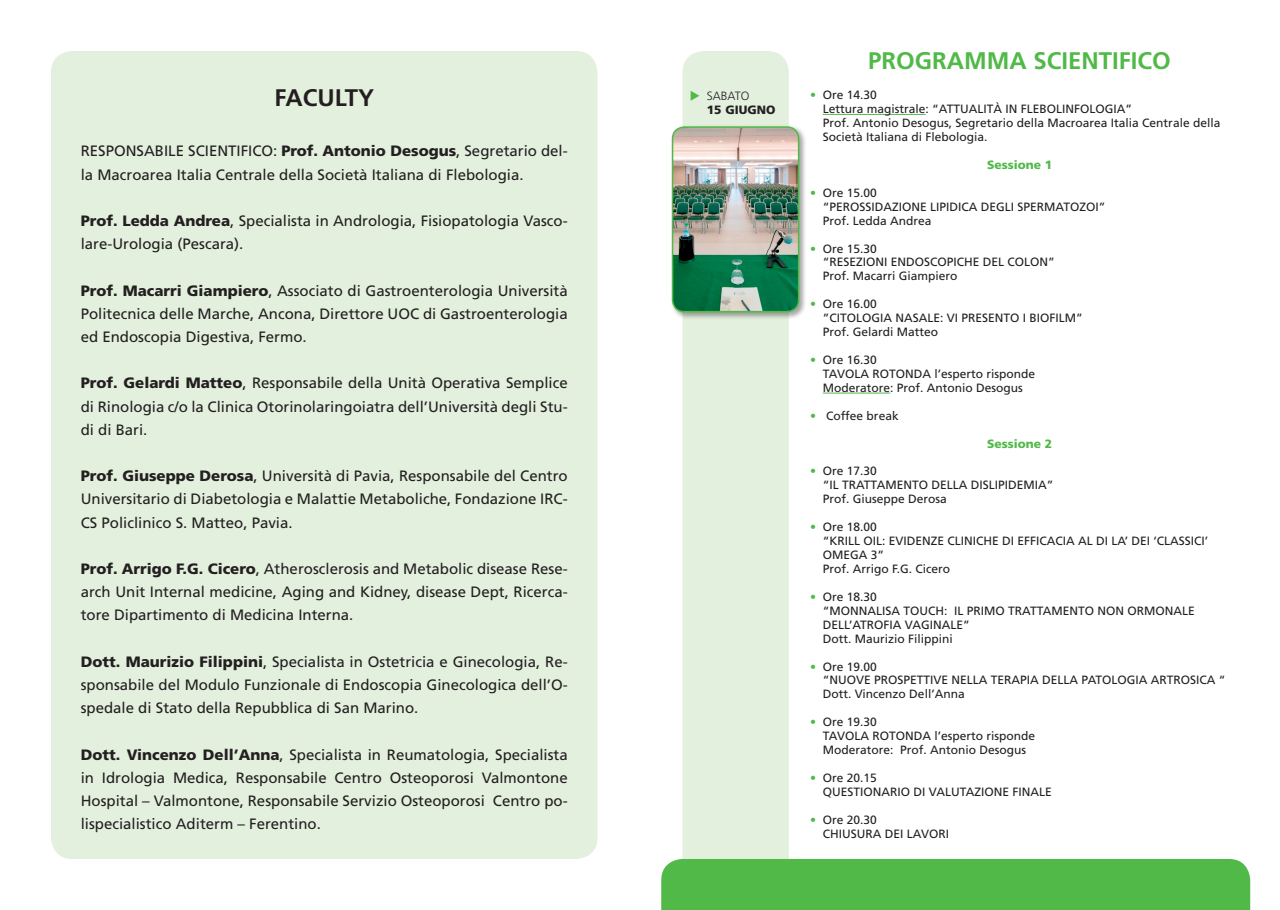
<style>
.page{position:relative;width:1280px;height:910px;background:#fff}
.page>*{position:absolute;margin:0;border:0;box-sizing:border-box;transform-origin:0 0}
.t1{font:700 24px "Frutiger";color:#51b948}
.t2{font:700 24px "Frutiger";color:#231f20}
.t3{font:15px/23.2px "Frutiger";color:#231f20;text-align:justify}
.t4{font:12px/14px "Frutiger";color:#231f20}
.t5{font:900 12px "Frutiger";color:#51b948}
.t6{font:900 12px "Frutiger";color:#231f20}
.t7{font:300 12px "Frutiger";color:#231f20}
.s1{font-weight:900}
.s2{color:#51b948}
</style>
<div class="page">
<div style="left:51px;top:51px;width:546px;height:808px;background:#e3f0de;border-radius:21px"></div>
<div style="left:682px;top:51px;width:107px;height:808px;background:#e3f0de"></div>
<hr style="left:823px;top:114px;width:102px;height:1px;background:#51b948">
<hr style="left:823px;top:393px;width:67px;height:1px;background:#51b948">
<div style="left:670px;top:125px;width:137px;height:195px;background:#231f20;opacity:.4"></div>
<img style="left:672px;top:127px;width:127px;height:185px">
<div style="left:672px;top:126px;width:127px;height:186px;border:2px solid #51b948;border-radius:12px"></div>
<div style="left:661px;top:859px;width:589px;height:51px;background:#51b948"></div>
<p class="t2" style="left:274px;top:84px;width:101px">FACULTY</p>
<p class="t3" style="left:81px;top:140px;width:488px">RESPONSABILE SCIENTIFICO: <span class="s1">Prof. Antonio Desogus</span>, Segretario del&shy;la Macroarea Italia Centrale della Società Italiana di Flebologia.</p>
<p class="t3" style="left:81px;top:209px;width:488px"><span class="s1">Prof. Ledda Andrea</span>, Specialista in Andrologia, Fisiopatologia Vasco&shy;lare-Urologia (Pescara).</p>
<p class="t3" style="left:81px;top:279px;width:488px"><span class="s1">Prof. Macarri Giampiero</span>, Associato di Gastroenterologia Università Politecnica delle Marche, Ancona, Direttore UOC di Gastroenterologia ed Endoscopia Digestiva, Fermo.</p>
<p class="t3" style="left:81px;top:372px;width:488px"><span class="s1">Prof. Gelardi Matteo</span>, Responsabile della Unità Operativa Semplice di Rinologia c/o la Clinica Otorinolaringoiatra dell’Università degli Stu&shy;di di Bari.</p>
<p class="t3" style="left:81px;top:464px;width:488px"><span class="s1">Prof. Giuseppe Derosa</span>, Università di Pavia, Responsabile del Centro Universitario di Diabetologia e Malattie Metaboliche, Fondazione IRC-CS Policlinico S. Matteo, Pavia.</p>
<p class="t3" style="left:81px;top:557px;width:488px"><span class="s1">Prof. Arrigo F.G. Cicero</span>, Atherosclerosis and Metabolic disease Rese&shy;arch Unit Internal medicine, Aging and Kidney, disease Dept, Ricerca&shy;tore Dipartimento di Medicina Interna.</p>
<p class="t3" style="left:81px;top:650px;width:488px"><span class="s1">Dott. Maurizio Filippini</span>, Specialista in Ostetricia e Ginecologia, Re&shy;sponsabile del Modulo Funzionale di Endoscopia Ginecologica dell’O&shy;spedale di Stato della Repubblica di San Marino.</p>
<p class="t3" style="left:81px;top:743px;width:488px"><span class="s1">Dott. Vincenzo Dell’Anna</span>, Specialista in Reumatologia, Specialista in Idrologia Medica, Responsabile Centro Osteoporosi Valmontone Hospital – Valmontone, Responsabile Servizio Osteoporosi Centro po&shy;lispecialistico Aditerm – Ferentino.</p>
<p class="t7" style="left:690px;top:89px;width:61px"><span class="s2">◆</span> SABATO</p>
<p class="t6" style="left:707px;top:102px;width:70px">15 GIUGNO</p>
<p class="t1" style="left:868px;top:47px;width:304px">PROGRAMMA SCIENTIFICO</p>
<p class="t4" style="left:810px;top:88px;width:68px"><span class="s2">•</span> Ore 14.30</p>
<p class="t4" style="left:823px;top:102px;width:311px">Lettura magistrale: “ATTUALITÀ IN FLEBOLINFOLOGIA”</p>
<p class="t4" style="left:823px;top:116px;width:399px">Prof. Antonio Desogus, Segretario della Macroarea Italia Centrale della<br>Società Italiana di Flebologia.</p>
<p class="t5" style="left:987px;top:157px;width:67px">Sessione 1</p>
<p class="t4" style="left:810px;top:186px;width:68px"><span class="s2">•</span> Ore 15.00</p>
<p class="t4" style="left:823px;top:200px;width:284px">“PEROSSIDAZIONE LIPIDICA DEGLI SPERMATOZOI”</p>
<p class="t4" style="left:823px;top:214px;width:110px">Prof. Ledda Andrea</p>
<p class="t4" style="left:810px;top:241px;width:68px"><span class="s2">•</span> Ore 15.30</p>
<p class="t4" style="left:823px;top:255px;width:234px">“RESEZIONI ENDOSCOPICHE DEL COLON”</p>
<p class="t4" style="left:823px;top:269px;width:136px">Prof. Macarri Giampiero</p>
<p class="t4" style="left:810px;top:297px;width:68px"><span class="s2">•</span> Ore 16.00</p>
<p class="t4" style="left:823px;top:311px;width:262px">”CITOLOGIA NASALE: VI PRESENTO I BIOFILM”</p>
<p class="t4" style="left:823px;top:325px;width:117px">Prof. Gelardi Matteo</p>
<p class="t4" style="left:810px;top:353px;width:68px"><span class="s2">•</span> Ore 16.30</p>
<p class="t4" style="left:823px;top:367px;width:214px">TAVOLA ROTONDA l’esperto risponde</p>
<p class="t4" style="left:823px;top:381px;width:202px">Moderatore: Prof. Antonio Desogus</p>
<p class="t4" style="left:810px;top:409px;width:90px"><span class="s2">•</span> Coffee break</p>
<p class="t5" style="left:987px;top:436px;width:67px">Sessione 2</p>
<p class="t4" style="left:810px;top:464px;width:68px"><span class="s2">•</span> Ore 17.30</p>
<p class="t4" style="left:823px;top:478px;width:232px">“IL TRATTAMENTO DELLA DISLIPIDEMIA”</p>
<p class="t4" style="left:823px;top:492px;width:126px">Prof. Giuseppe Derosa</p>
<p class="t4" style="left:810px;top:520px;width:68px"><span class="s2">•</span> Ore 18.00</p>
<p class="t4" style="left:823px;top:534px;width:387px">“KRILL OIL: EVIDENZE CLINICHE DI EFFICACIA AL DI LA’ DEI ‘CLASSICI’<br>OMEGA 3”</p>
<p class="t4" style="left:823px;top:562px;width:129px">Prof. Arrigo F.G. Cicero</p>
<p class="t4" style="left:810px;top:590px;width:68px"><span class="s2">•</span> Ore 18.30</p>
<p class="t4" style="left:823px;top:604px;width:373px">“MONNALISA TOUCH: IL PRIMO TRATTAMENTO NON ORMONALE<br>DELL’ATROFIA VAGINALE”</p>
<p class="t4" style="left:823px;top:632px;width:132px">Dott. Maurizio Filippini</p>
<p class="t4" style="left:810px;top:659px;width:68px"><span class="s2">•</span> Ore 19.00</p>
<p class="t4" style="left:823px;top:673px;width:404px">“NUOVE PROSPETTIVE NELLA TERAPIA DELLA PATOLOGIA ARTROSICA “</p>
<p class="t4" style="left:823px;top:687px;width:143px">Dott. Vincenzo Dell’Anna</p>
<p class="t4" style="left:810px;top:715px;width:68px"><span class="s2">•</span> Ore 19.30</p>
<p class="t4" style="left:823px;top:729px;width:214px">TAVOLA ROTONDA l’esperto risponde</p>
<p class="t4" style="left:823px;top:743px;width:205px">Moderatore: Prof. Antonio Desogus</p>
<p class="t4" style="left:810px;top:771px;width:68px"><span class="s2">•</span> Ore 20.15</p>
<p class="t4" style="left:823px;top:785px;width:230px">QUESTIONARIO DI VALUTAZIONE FINALE</p>
<p class="t4" style="left:810px;top:813px;width:68px"><span class="s2">•</span> Ore 20.30</p>
<p class="t4" style="left:823px;top:827px;width:128px">CHIUSURA DEI LAVORI</p>
</div>
